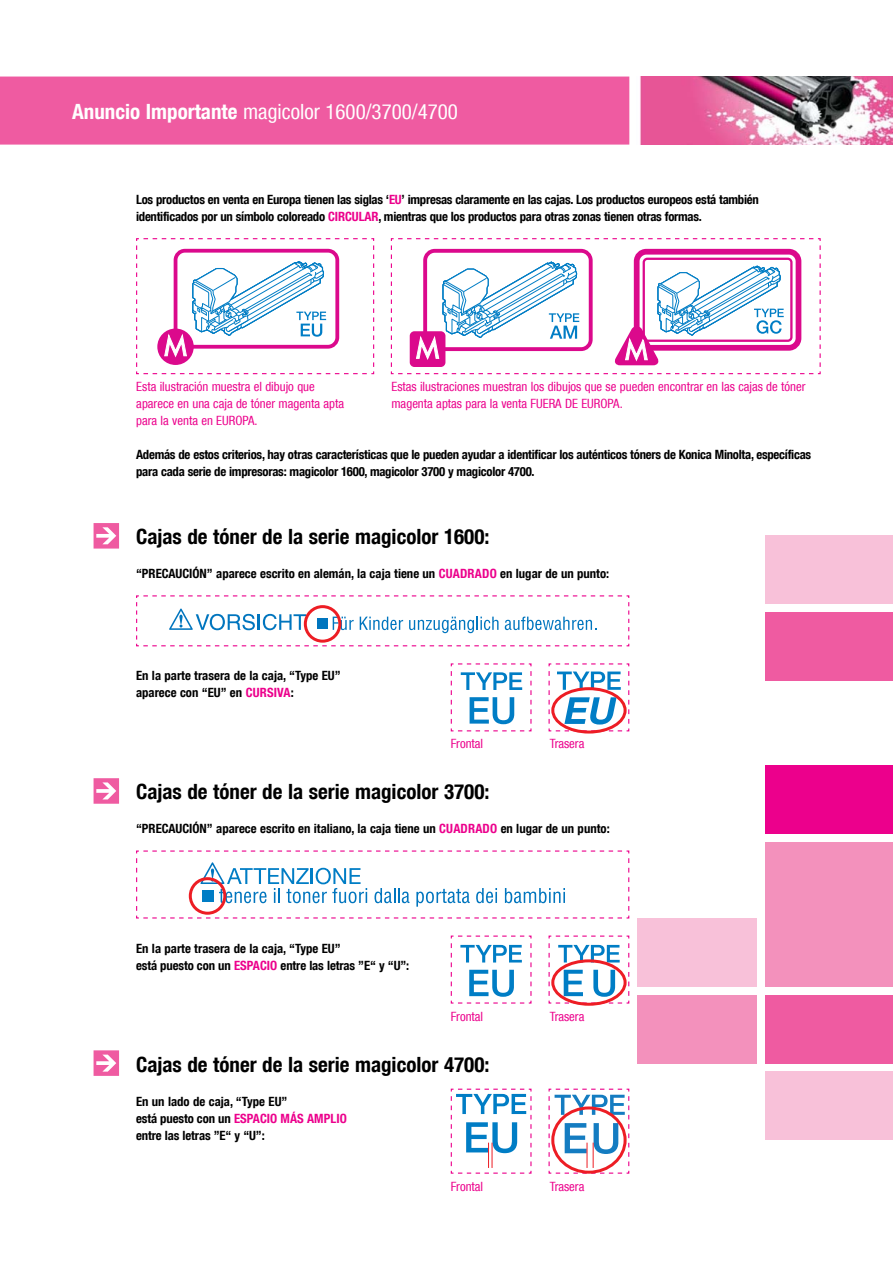
<style>
.page{position:relative;width:893px;height:1263px;background:#fff}
.page>*{position:absolute;margin:0;border:0;box-sizing:border-box;transform-origin:0 0}
.t1{font:700 condensed 21px "Helvetica KMCE";color:#000}
.t2{font:condensed 21px "Helvetica KMCE";color:#fff}
.t3{font:700 condensed 12.75px/17px "Helvetica KMCE";letter-spacing:-.02em;color:#000}
.t4{font:condensed 12.75px/17px "Helvetica KMCE";color:#ec008c}
.t5{font:700 condensed 12.75px/17px "Helvetica KMCE";color:#000}
.s1{font-weight:700}
.s2{color:#ec008c}
</style>
<div class="page">
<div style="left:0;top:77px;width:629px;height:68px;background:#ef5ba1"></div>
<img style="left:640px;top:77px;width:253px;height:68px">
<svg style="left:390px;top:238px;width:431px;height:137px"></svg>
<div style="left:410px;top:331px;width:35px;height:36px;background:#db098c;border-radius:5px"></div>
<svg style="left:416px;top:248px;width:178px;height:112px"></svg>
<svg style="left:136px;top:238px;width:239px;height:137px"></svg>
<svg style="left:613px;top:248px;width:189px;height:117px"></svg>
<div style="left:643px;top:258px;width:149px;height:84px;border:2px solid #db098c;border-radius:4px"></div>
<svg style="left:94px;top:523px;width:25px;height:26px"></svg>
<svg style="left:94px;top:778px;width:25px;height:26px"></svg>
<svg style="left:94px;top:1050px;width:25px;height:26px"></svg>
<svg style="left:136px;top:595px;width:494px;height:52px"></svg>
<div style="left:317px;top:619px;width:11px;height:10px;background:#0075be"></div>
<svg style="left:450px;top:663px;width:82px;height:69px"></svg>
<svg style="left:450px;top:935px;width:82px;height:69px"></svg>
<svg style="left:548px;top:935px;width:82px;height:69px"></svg>
<svg style="left:548px;top:663px;width:82px;height:69px"></svg>
<div style="left:765px;top:842px;width:128px;height:144px;background:#f391bc"></div>
<div style="left:765px;top:995px;width:128px;height:68px;background:#ef5ba1"></div>
<div style="left:638px;top:918px;width:119px;height:68px;background:#f8c1d9"></div>
<div style="left:765px;top:1071px;width:128px;height:69px;background:#f8c1d9"></div>
<div style="left:638px;top:995px;width:119px;height:68px;background:#f391bc"></div>
<div style="left:765px;top:765px;width:128px;height:68px;background:#ec008c"></div>
<div style="left:765px;top:612px;width:128px;height:68px;background:#ef5ba1"></div>
<div style="left:765px;top:536px;width:128px;height:68px;background:#f8c1d9"></div>
<svg style="left:136px;top:850px;width:494px;height:69px"></svg>
<div style="left:202px;top:890px;width:11px;height:12px;background:#007dc5"></div>
<div style="left:551px;top:959px;width:76px;height:47px;border:3px solid #ed1d24;border-radius:50%"></div>
<div style="left:551px;top:687px;width:76px;height:46px;border:3px solid #ed1d24;border-radius:50%"></div>
<div style="left:189px;top:877px;width:37px;height:38px;border:3px solid #ed1d24;border-radius:50%"></div>
<div style="left:304px;top:605px;width:37px;height:38px;border:3px solid #ed1d24;border-radius:50%"></div>
<svg style="left:450px;top:1088px;width:82px;height:86px"></svg>
<svg style="left:548px;top:1088px;width:82px;height:86px"></svg>
<h1 class="t2" style="left:72px;top:99px;width:387px"><span class="s1">Anuncio Importante</span> magicolor 1600/3700/4700</h1>
<p class="t3" style="left:136px;top:191px;width:624px">Los productos en venta en Europa tienen las siglas ‘<span class="s2">EU</span>’ impresas claramente en las cajas. Los productos europeos está también identificados por un símbolo coloreado <span class="s2">circular</span></p>
<p class="t3" style="left:378px;top:208px;width:325px">, mientras que los productos para otras zonas tienen otras formas.</p>
<p class="t4" style="left:136px;top:378px;width:209px">Esta ilustración muestra el dibujo que aparece en una caja de tóner magenta apta para la venta en EUROPA.</p>
<p class="t4" style="left:391px;top:378px;width:416px">Estas ilustraciones muestran los dibujos que se pueden encontrar en las cajas de tóner magenta aptas para la venta FUERA DE EUROPA.</p>
<p class="t3" style="left:136px;top:446px;width:677px">Además de estos criterios, hay otras características que le pueden ayudar a identificar los auténticos tóners de Konica Minolta, específicas para cada serie de impresoras: magicolor 1600, magicolor 3700 y magicolor 4700.</p>
<h1 class="t1" style="left:136px;top:524px;width:355px">Cajas de tóner de la serie magicolor 1600:</h1>
<p class="t5" style="left:136px;top:565px;width:475px">“PRECAUCIÓN” aparece escrito en alemán, la caja tiene un <span class="s2">CUADRADO</span> en lugar de un punto:</p>
<p class="t5" style="left:136px;top:667px;width:206px">En la parte trasera de la caja, “Type EU” aparece con “EU” en <span class="s2">CURSIVA</span>:</p>
<p class="t4" style="left:451px;top:735px;width:34px">Frontal</p>
<p class="t4" style="left:550px;top:735px;width:36px">Trasera</p>
<h1 class="t1" style="left:136px;top:779px;width:355px">Cajas de tóner de la serie magicolor 3700:</h1>
<p class="t5" style="left:136px;top:820px;width:475px">“PRECAUCIÓN” aparece escrito en italiano, la caja tiene un <span class="s2">CUADRADO</span> en lugar de un punto:</p>
<p class="t3" style="left:136px;top:939px;width:275px">En la parte trasera de la caja, “Type EU”<br>está puesto con un <span class="s2">ESpac IO</span> entre las letras ”E“ y “U”:</p>
<p class="t4" style="left:451px;top:1008px;width:34px">Frontal</p>
<h1 class="t1" style="left:136px;top:1051px;width:355px">Cajas de tóner de la serie magicolor 4700:</h1>
<p class="t3" style="left:136px;top:1092px;width:212px">En un lado de caja, “Type EU”<br>está puesto con un <span class="s2">ESpac IO MÁS AMPLIO </span>entre las letras ”E“ y “U”:</p>
<p class="t4" style="left:451px;top:1178px;width:34px">Frontal</p>
<p class="t4" style="left:550px;top:1008px;width:36px">Trasera</p>
<p class="t4" style="left:550px;top:1178px;width:36px">Trasera</p>
</div>
